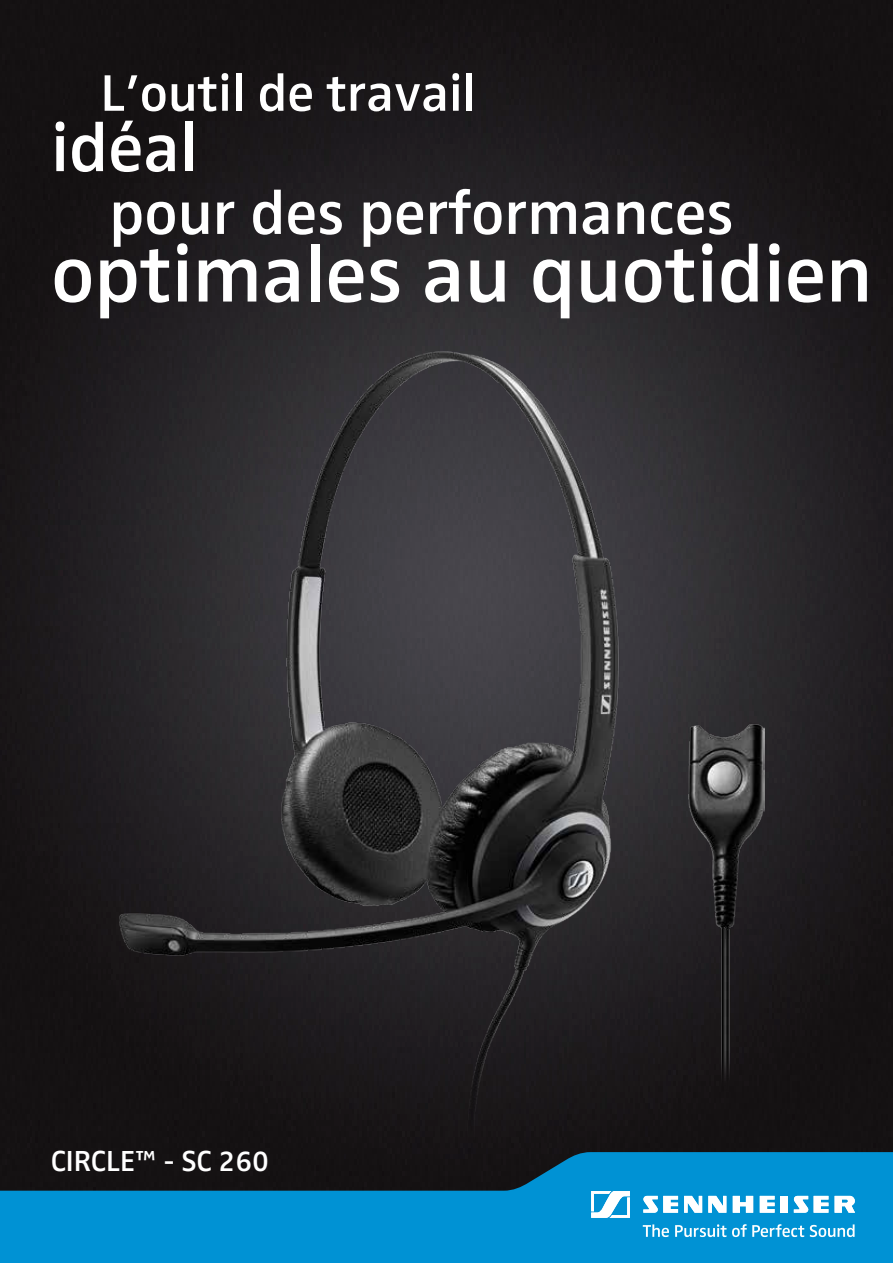
<style>
.page{position:relative;width:893px;height:1263px;background:#fff}
.page>*{position:absolute;margin:0;border:0;box-sizing:border-box;transform-origin:0 0}
.t1{font:600 82.05px "Sennheiser";color:#fff}
.t2{font:600 70.05px "Sennheiser";color:#fff}
.t3{font:600 62.85px "Sennheiser";color:#fff}
.t4{font:600 53.1px "Sennheiser";color:#fff}
.t5{font:600 30px "Sennheiser";color:#fff}
</style>
<div class="page">
<img style="left:0;top:0;width:893px;height:1152px">
<img style="left:120px;top:352px;width:645px;height:800px">
<svg style="left:0;top:1152px;width:893px;height:111px;background:#0574a7"></svg>
<svg style="left:835px;top:1196px;width:20px;height:17px"></svg>
<svg style="left:591px;top:1191px;width:39px;height:27px"></svg>
<svg style="left:684px;top:1196px;width:18px;height:17px"></svg>
<svg style="left:733px;top:1196px;width:20px;height:17px"></svg>
<svg style="left:708px;top:1196px;width:18px;height:17px"></svg>
<svg style="left:814px;top:1196px;width:14px;height:17px"></svg>
<div style="left:780px;top:1196px;width:8px;height:17px;background:#fff"></div>
<svg style="left:760px;top:1196px;width:15px;height:17px"></svg>
<svg style="left:643px;top:1196px;width:35px;height:17px"></svg>
<svg style="left:794px;top:1196px;width:14px;height:17px"></svg>
<svg style="left:643px;top:1224px;width:26px;height:13px"></svg>
<svg style="left:675px;top:1224px;width:129px;height:13px"></svg>
<svg style="left:810px;top:1224px;width:45px;height:13px"></svg>
<p class="t4" style="left:101px;top:62px;width:377px">L’outil de travail</p>
<p class="t2" style="left:51px;top:107px;width:148px">idéal</p>
<p class="t3" style="left:110px;top:176px;width:626px">pour des performances</p>
<p class="t1" style="left:51px;top:226px;width:823px">optimales au quotidien</p>
<p class="t5" style="left:51px;top:1143px;width:220px">CIRCLE™ - SC 260</p>
</div>
